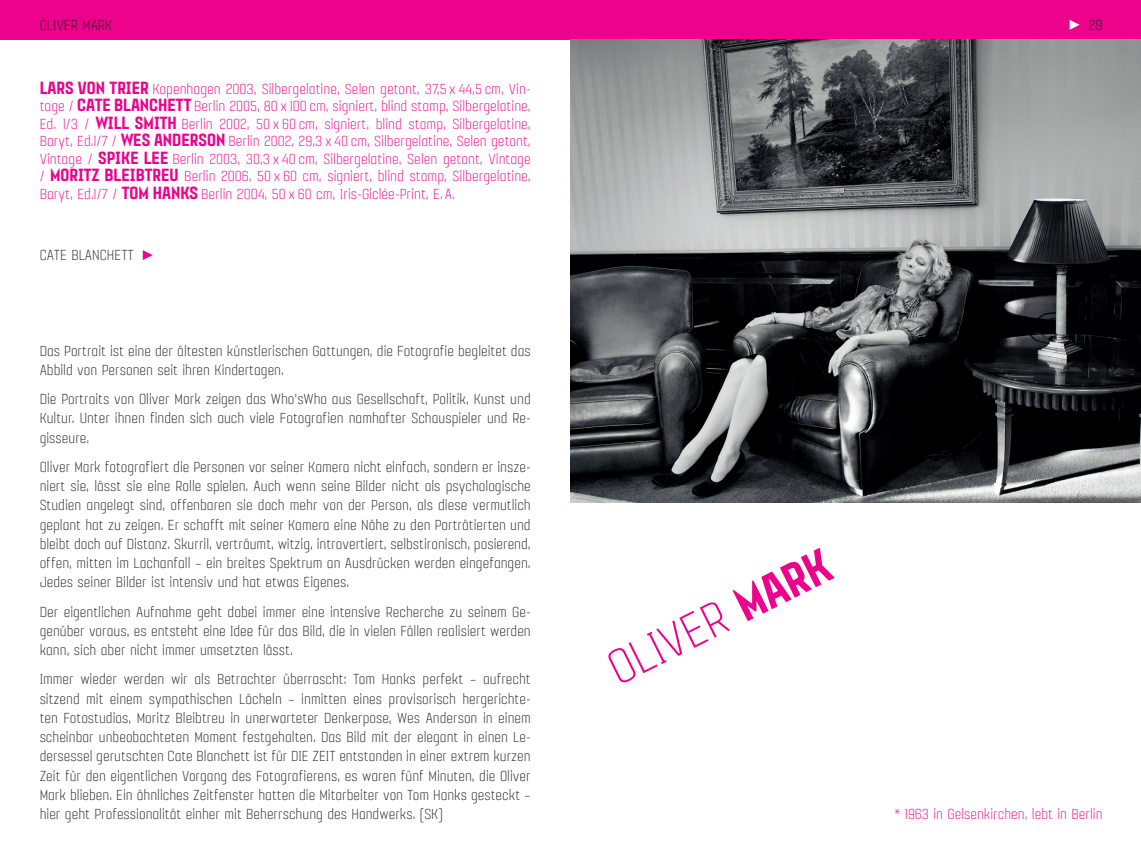
<style>
.page{position:relative;width:1141px;height:844px;background:#fff}
.page>*{position:absolute;margin:0;border:0;box-sizing:border-box;transform-origin:0 0}
.t1{font:52.5px "Gubia";color:#ed028c}
.t2{font:900 19.25px "Gubia";color:#ed028c}
.t3{font:15.75px/19.2px "Gubia";color:#231f20;text-align:justify}
.t4{font:15.75px "Gubia";color:#ed028c}
.s1{font-weight:400;font-size:15.75px}
.s2{font-weight:900;font-size:19.25px}
.s3{font-weight:900}
</style>
<div class="page">
<div style="left:0;top:0;width:1141px;height:40px;background:#ed028c"></div>
<svg style="left:1070px;top:20px;width:10px;height:10px"></svg>
<svg style="left:143px;top:250px;width:10px;height:10px"></svg>
<img style="left:570px;top:40px;width:571px;height:462px">
<p class="t3" style="left:40px;top:15px;width:74px">OLIVER MARK</p>
<p class="t3" style="left:1089px;top:15px;width:15px">29</p>
<p class="t2" style="left:40px;top:74px;width:87px">LARS VON TRIER</p>
<p class="t4" style="left:152px;top:79px;width:380px">Kopenhagen 2003, Silbergelatine, Selen getont, 37,5 x 44,5 cm, Vin-</p>
<p class="t2" style="left:40px;top:92px;width:93px"><span class="s1">tage /</span> CATE BLANCHETT</p>
<p class="t4" style="left:194px;top:97px;width:338px">Berlin 2005, 80 x 100 cm, signiert, blind stamp, Silbergelatine,</p>
<p class="t2" style="left:40px;top:109px;width:113px"><span class="s1">Ed. 1/3 /</span> WILL SMITH</p>
<p class="t4" style="left:182px;top:114px;width:351px">Berlin 2002, 50 x 60 cm, signiert, blind stamp, Silbergelatine,</p>
<p class="t4" style="left:40px;top:132px;width:133px">Baryt, Ed.1/7 / <span class="s2">WES ANDERSON</span></p>
<p class="t4" style="left:228px;top:132px;width:304px">Berlin 2002, 29,3 x 40 cm, Silbergelatine, Selen getont,</p>
<p class="t4" style="left:40px;top:149px;width:76px">Vintage / <span class="s2">SPIKE</span></p>
<p class="t4" style="left:144px;top:149px;width:389px"><span class="s2">LEE</span> Berlin 2003, 30,3 x 40 cm, Silbergelatine, Selen getont, Vintage</p>
<p class="t2" style="left:40px;top:162px;width:30px"><span class="s1">/</span> MORITZ</p>
<p class="t2" style="left:105px;top:162px;width:18px">BLEIBTREU</p>
<p class="t4" style="left:184px;top:167px;width:348px">Berlin 2006, 50 x 60 cm, signiert, blind stamp, Silbergelatine,</p>
<p class="t4" style="left:40px;top:184px;width:133px">Baryt, Ed.1/7 / <span class="s2">TOM HANKS</span></p>
<p class="t4" style="left:201px;top:184px;width:255px">Berlin 2004, 50 x 60 cm, Iris-Giclée-Print, E. A.</p>
<p class="t3" style="left:40px;top:245px;width:96px">CATE BLANCHETT</p>
<p class="t3" style="left:40px;top:340px;width:493px">Das Portrait ist eine der ältesten künstlerischen Gattungen, die Fotografie begleitet das<br>Abbild von Personen seit ihren Kindertagen.</p>
<p class="t3" style="left:40px;top:389px;width:493px">Die Portraits von Oliver Mark zeigen das Who’sWho aus Gesellschaft, Politik, Kunst und Kultur. Unter ihnen finden sich auch viele Fotografien namhafter Schauspieler und Re&shy;gisseure.</p>
<p class="t3" style="left:40px;top:457px;width:493px">Oliver Mark fotografiert die Personen vor seiner Kamera nicht einfach, sondern er insze&shy;niert sie, lässt sie eine Rolle spielen. Auch wenn seine Bilder nicht als psychologische Studien angelegt sind, offenbaren sie doch mehr von der Person, als diese vermutlich geplant hat zu zeigen. Er schafft mit seiner Kamera eine Nähe zu den Porträtierten und bleibt doch auf Distanz. Skurril, verträumt, witzig, introvertiert, selbstironisch, posierend, offen, mitten im Lachanfall – ein breites Spektrum an Ausdrücken werden eingefangen.<br>Jedes seiner Bilder ist intensiv und hat etwas Eigenes.</p>
<p class="t3" style="left:40px;top:601px;width:493px">Der eigentlichen Aufnahme geht dabei immer eine intensive Recherche zu seinem Ge&shy;genüber voraus, es entsteht eine Idee für das Bild, die in vielen Fällen realisiert werden kann, sich aber nicht immer umsetzten lässt.</p>
<p class="t3" style="left:40px;top:669px;width:493px">Immer wieder werden wir als Betrachter überrascht: Tom Hanks perfekt – aufrecht sitzend mit einem sympathischen Lächeln – inmitten eines provisorisch hergerichte&shy;ten Fotostudios, Moritz Bleibtreu in unerwarteter Denkerpose, Wes Anderson in einem scheinbar unbeobachteten Moment festgehalten. Das Bild mit der elegant in einen Le&shy;dersessel gerutschten Cate Blanchett ist für DIE ZEIT entstanden in einer extrem kurzen Zeit für den eigentlichen Vorgang des Fotografierens, es waren fünf Minuten, die Oliver Mark blieben. Ein ähnliches Zeitfenster hatten die Mitarbeiter von Tom Hanks gesteckt – hier geht Professionalität einher mit Beherrschung des Handwerks. (SK)</p>
<h1 class="t1" style="left:597px;top:640px;width:244px;rotate:-26deg">OLIVER <span class="s3">MARK</span></h1>
<p class="t4" style="left:894px;top:804px;width:210px">* 1963 in Gelsenkirchen, lebt in Berlin</p>
</div>
